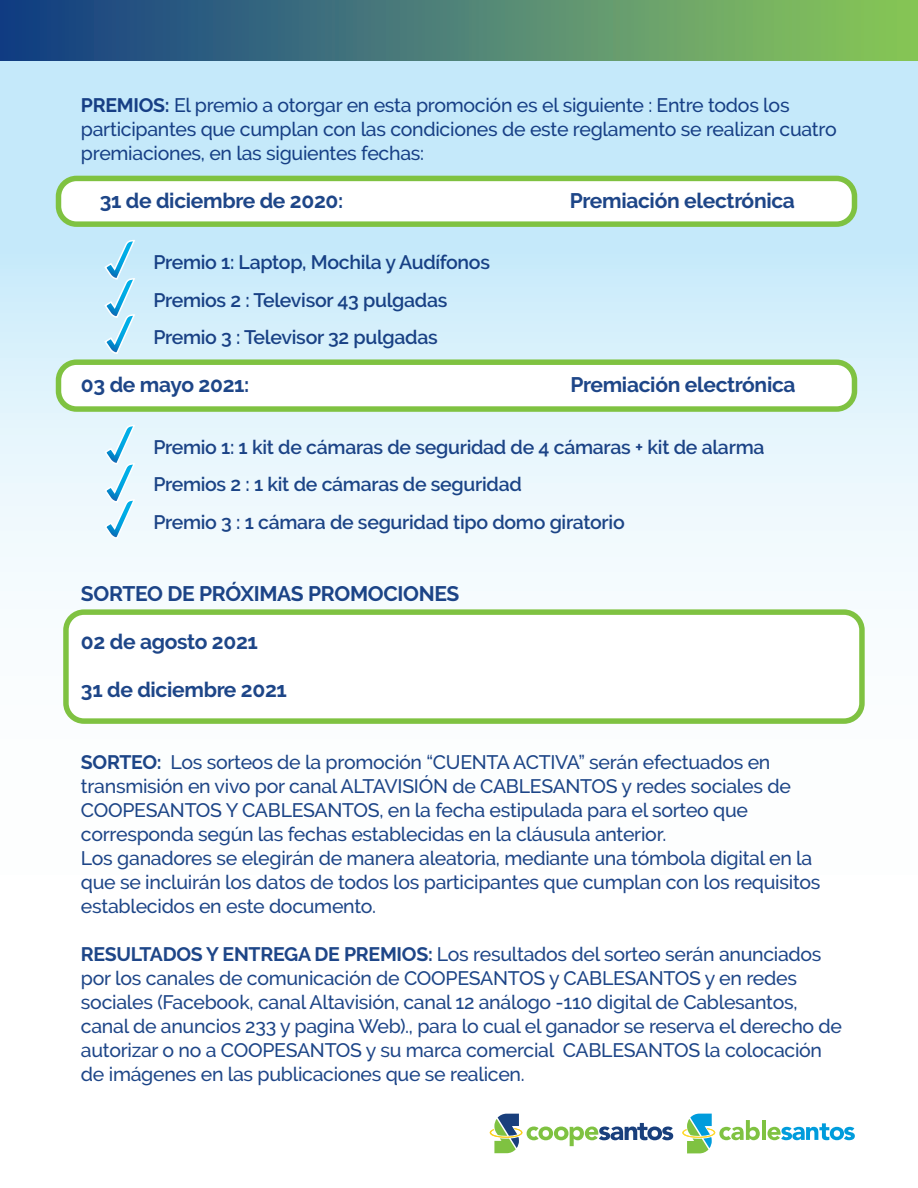
<style>
.page{position:relative;width:918px;height:1188px;background:#fff}
.page>*{position:absolute;margin:0;border:0;box-sizing:border-box;transform-origin:0 0}
.t1{font:700 21px "Raleway";letter-spacing:-.015em;color:#1e4688}
.t2{font:500 19.5px/24px "Raleway";letter-spacing:-.015em;color:#1e4688}
.t3{font:600 19.5px/37.5px "Raleway";letter-spacing:-.015em;color:#1e4688}
.s1{font-weight:700}
</style>
<div class="page">
<div style="left:0;top:61px;width:918px;height:1127px;background:linear-gradient(to bottom,#c7eaf9,#fff)"></div>
<div style="left:0;top:0;width:918px;height:61px;background:linear-gradient(to right,#123c8a,#8dca5c)"></div>
<div style="left:58px;top:178px;width:797px;height:46px;background:#fff;border-radius:18px"></div>
<div style="left:56px;top:176px;width:801px;height:51px;border:5px solid #7fc241;border-radius:18px"></div>
<div style="left:58px;top:362px;width:797px;height:47px;background:#fff;border-radius:18px"></div>
<div style="left:56px;top:359px;width:801px;height:53px;border:5px solid #7fc241;border-radius:18px"></div>
<div style="left:66px;top:612px;width:796px;height:109px;background:#fff;border-radius:18px"></div>
<div style="left:63px;top:609px;width:802px;height:115px;border:5px solid #7fc241;border-radius:18px"></div>
<svg style="left:682px;top:1114px;width:78px;height:39px"></svg>
<hr style="left:762px;top:1120px;width:4px;height:20px;background:#7fc241">
<svg style="left:767px;top:1123px;width:88px;height:17px"></svg>
<svg style="left:490px;top:1114px;width:183px;height:39px"></svg>
<svg style="left:104px;top:239px;width:32px;height:116px;background:#b1e0f5"></svg>
<svg style="left:104px;top:424px;width:32px;height:116px"></svg>
<p class="t2" style="left:81px;top:93px;width:757px"><span class="s1">PREMIOS:</span> El premio a otorgar en esta promoción es el siguiente : Entre todos los participantes que cumplan con las condiciones de este reglamento se realizan cuatro premiaciones, en las siguientes fechas:</p>
<p class="t1" style="left:100px;top:188px;width:245px">31 de diciembre de 2020:</p>
<p class="t1" style="left:570px;top:188px;width:227px">Premiación electrónica</p>
<p class="t3" style="left:153px;top:244px;width:338px">Premio 1: Laptop, Mochila y Audífonos<br>Premios 2 : Televisor 43 pulgadas<br>Premio 3 : Televisor 32 pulgadas</p>
<p class="t1" style="left:81px;top:373px;width:170px">03 de mayo 2021:</p>
<p class="t1" style="left:570px;top:373px;width:227px">Premiación electrónica</p>
<p class="t3" style="left:153px;top:428px;width:613px">Premio 1: 1 kit de cámaras de seguridad de 4 cámaras + kit de alarma<br>Premios 2 : 1 kit de cámaras de seguridad<br>Premio 3 : 1 cámara de seguridad tipo domo giratorio</p>
<p class="t1" style="left:81px;top:581px;width:380px">SORTEO DE PRÓXIMAS PROMOCIONES</p>
<p class="t1" style="left:81px;top:629px;width:178px">02 de agosto 2021</p>
<p class="t1" style="left:81px;top:677px;width:208px">31 de diciembre 2021</p>
<p class="t2" style="left:81px;top:750px;width:741px"><span class="s1">SORTEO:</span> Los sorteos de la promoción “CUENTA ACTIVA” serán efectuados en transmisión en vivo por canal ALTAVISIÓN de CABLESANTOS y redes sociales de COOPESANTOS Y CABLESANTOS, en la fecha estipulada para el sorteo que corresponda según las fechas establecidas en la cláusula anterior.<br>Los ganadores se elegirán de manera aleatoria, mediante una tómbola digital en la que se incluirán los datos de todos los participantes que cumplan con los requisitos establecidos en este documento.</p>
<p class="t2" style="left:81px;top:942px;width:763px"><span class="s1">RESULTADOS Y ENTREGA DE PREMIOS:</span> Los resultados del sorteo serán anunciados por los canales de comunicación de COOPESANTOS y CABLESANTOS y en redes sociales (Facebook, canal Altavisión, canal 12 análogo -110 digital de Cablesantos, canal de anuncios 233 y pagina Web)., para lo cual el ganador se reserva el derecho de autorizar o no a COOPESANTOS y su marca comercial CABLESANTOS la colocación de imágenes en las publicaciones que se realicen.</p>
</div>
